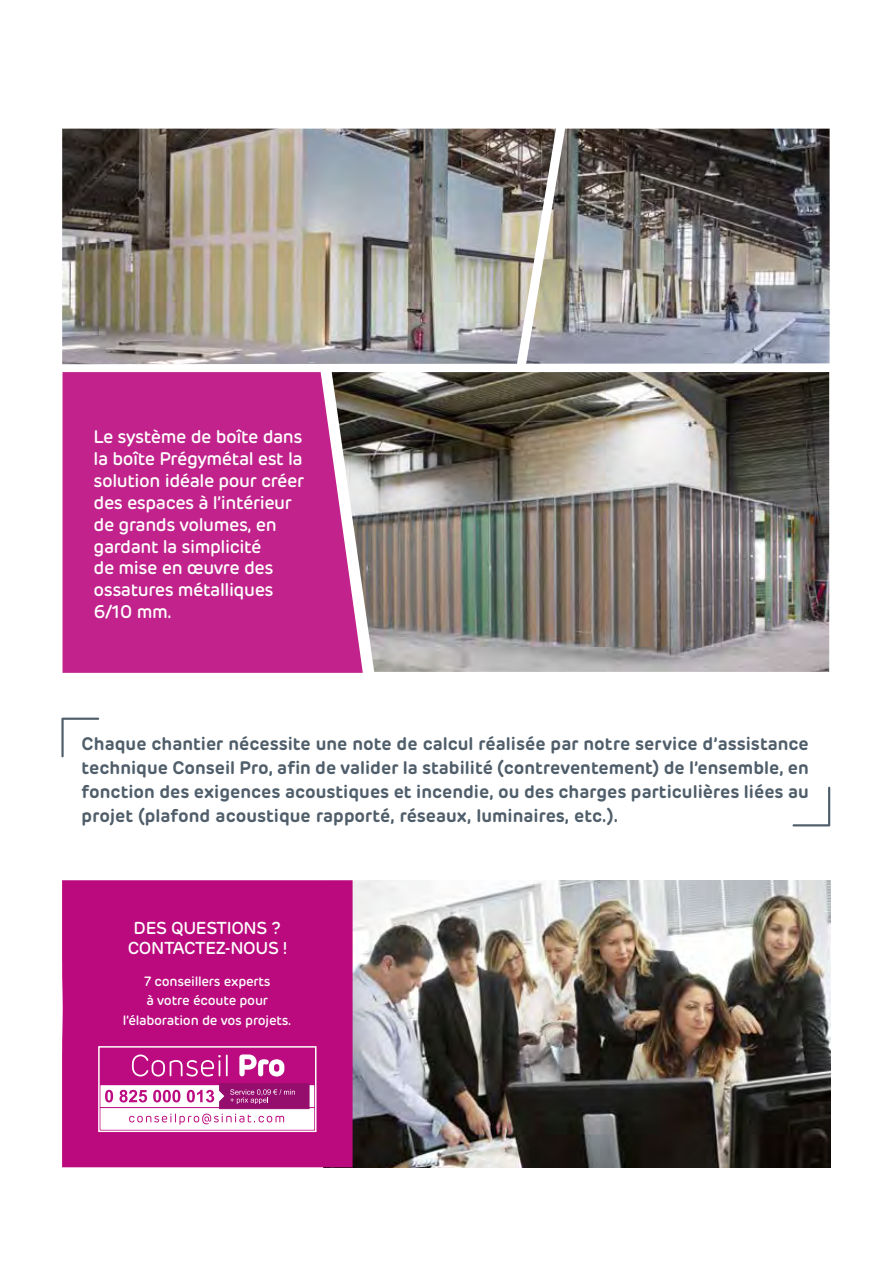
<style>
.page{position:relative;width:893px;height:1263px;background:#fff}
.page>*{position:absolute;margin:0;border:0;box-sizing:border-box;transform-origin:0 0}
.t1{font:500 18.15px/21.9px "Rubrik";letter-spacing:-.025em;color:#fff}
.t2{font:600 18px/24px "Rubrik";color:#4f5e6a;text-align:justify}
.t3{font:500 17.25px/20.7px "Rubrik";letter-spacing:-.02em;color:#fff;text-align:center}
.t4{font:500 13.5px/19.5px "Rubrik";letter-spacing:-.02em;color:#fff;text-align:center}
</style>
<div class="page">
<img style="left:62px;top:129px;width:768px;height:235px">
<img style="left:477px;top:128px;width:101px;height:236px">
<div style="left:63px;top:372px;width:300px;height:301px;background:#c1228b"></div>
<img style="left:353px;top:880px;width:477px;height:287px">
<div style="left:62px;top:880px;width:291px;height:287px;background:#ba0a7e"></div>
<svg style="left:62px;top:962px;width:1px;height:89px"></svg>
<svg style="left:97px;top:1045px;width:220px;height:88px"></svg>
<svg style="left:61px;top:718px;width:38px;height:39px"></svg>
<svg style="left:792px;top:787px;width:38px;height:39px"></svg>
<img style="left:332px;top:372px;width:497px;height:300px">
<p class="t1" style="left:94px;top:426px;width:212px">Le système de boîte dans la boîte Prégymétal est la solution idéale pour créer des espaces à l’intérieur de grands volumes, en gardant la simplicité<br>de mise en œuvre des ossatures métalliques<br>6/10 mm.</p>
<p class="t2" style="left:82px;top:732px;width:729px">Chaque chantier nécessite une note de calcul réalisée par notre service d’assistance technique Conseil Pro, afin de valider la stabilité (contreventement) de l’ensemble, en fonction des exigences acoustiques et incendie, ou des charges particulières liées au projet (plafond acoustique rapporté, réseaux, luminaires, etc.).</p>
<p class="t3" style="left:128px;top:917px;width:161px">DES QUESTIONS ?<br>CONTACTEZ-NOUS !</p>
<p class="t4" style="left:123px;top:971px;width:171px">7 conseillers experts<br>à votre écoute pour l’élaboration de vos projets.</p>
</div>
